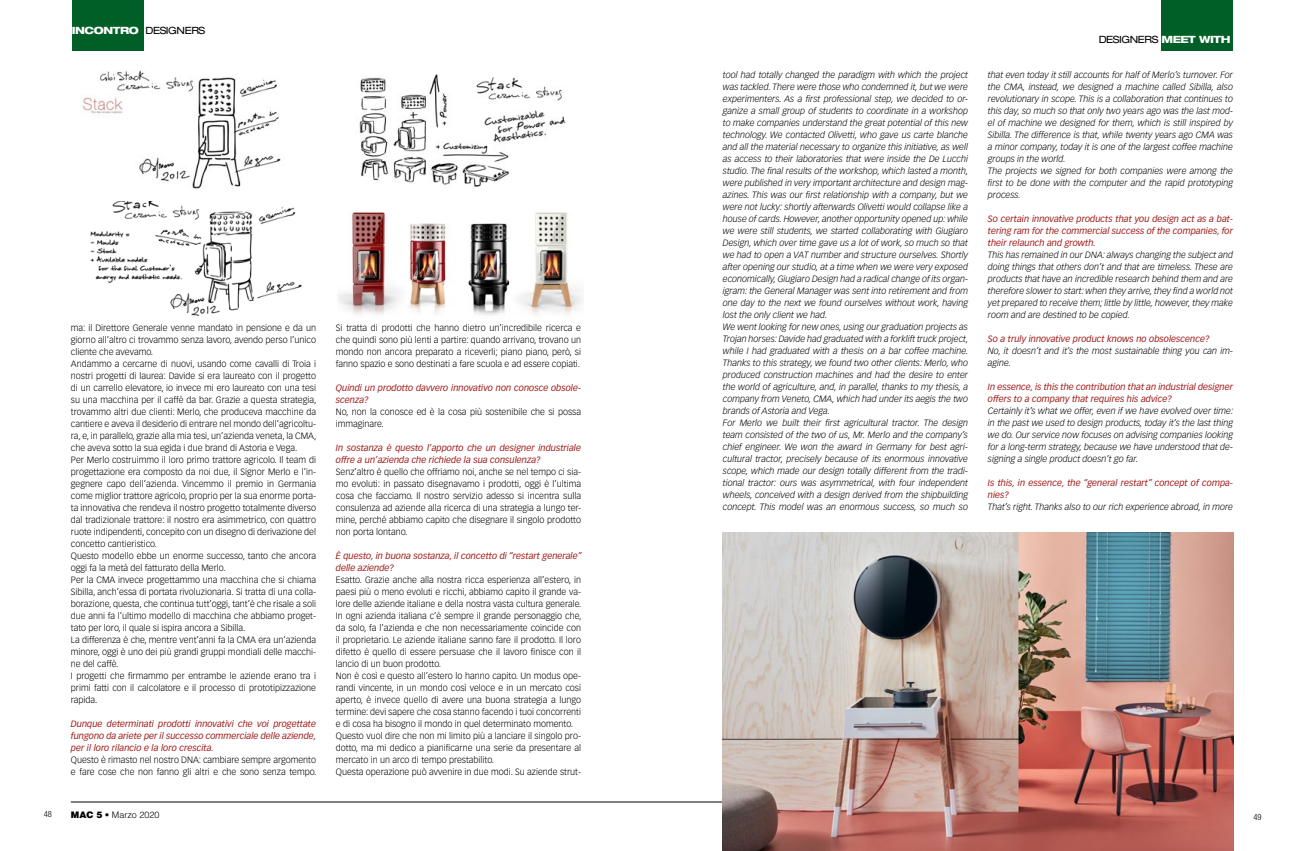
<style>
.page{position:relative;width:1304px;height:851px;background:#fff}
.page>*{position:absolute;margin:0;border:0;box-sizing:border-box;transform-origin:0 0}
.t1{font:expanded 10px "Helvetica Neue LT Std";letter-spacing:-.04em;color:#000}
.t2{font:300 9px/12px "Vectora LT Std";color:#000}
.t3{font:italic 300 9px/12px "Vectora LT Std";color:#000}
.t4{font:italic 9px/12px "Vectora LT Std";color:#9d1a18}
.t5{font:300 9px "Helvetica LT Std";color:#000}
.t6{font:300 condensed 8.5px "Helvetica Neue LT Std";color:#000}
.s1{font-weight:800;color:#fff}
.s2{font-weight:900}
.s3{font-family:"Vectora LT Std"}
</style>
<div class="page">
<hr style="left:71px;top:801px;width:1162px;height:1px;background:#000">
<img style="left:723px;top:532px;width:510px;height:318px">
<div style="left:72px;top:0;width:71px;height:50px;background:#005f27"></div>
<div style="left:1162px;top:0;width:71px;height:50px;background:#005f27"></div>
<img style="left:90px;top:201px;width:212px;height:115px">
<img style="left:82px;top:70px;width:199px;height:119px">
<img style="left:359px;top:74px;width:207px;height:113px">
<img style="left:338px;top:212px;width:245px;height:104px">
<p class="t1" style="left:72px;top:24px;width:135px"><span class="s1">INCONTRO</span> DESIGNERS</p>
<p class="t2" style="left:71px;top:322px;width:247px">ma: il Direttore Generale venne mandato in pensione e da un giorno all’altro ci trovammo senza lavoro, avendo perso l’unico cliente che avevamo.<br>Andammo a cercarne di nuovi, usando come cavalli di Troia i nostri progetti di laurea: Davide si era laureato con il progetto di un carrello elevatore, io invece mi ero laureato con una tesi su una macchina per il caffè da bar. Grazie a questa strategia, trovammo altri due clienti: Merlo, che produceva macchine da cantiere e aveva il desiderio di entrare nel mondo dell’agricoltu&shy;ra, e, in parallelo, grazie alla mia tesi, un’azienda veneta, la CMA, che aveva sotto la sua egida i due brand di Astoria e Vega.<br>Per Merlo costruimmo il loro primo trattore agricolo. Il team di progettazione era composto da noi due, il Signor Merlo e l’in&shy;gegnere capo dell’azienda. Vincemmo il premio in Germania come miglior trattore agricolo, proprio per la sua enorme porta&shy;ta innovativa che rendeva il nostro progetto totalmente diverso dal tradizionale trattore: il nostro era asimmetrico, con quattro ruote indipendenti, concepito con un disegno di derivazione del concetto cantieristico.<br>Questo modello ebbe un enorme successo, tanto che ancora oggi fa la metà del fatturato della Merlo.<br>Per la CMA invece progettammo una macchina che si chiama Sibilla, anch’essa di portata rivoluzionaria. Si tratta di una colla&shy;borazione, questa, che continua tutt’oggi, tant’è che risale a soli due anni fa l’ultimo modello di macchina che abbiamo proget&shy;tato per loro, il quale si ispira ancora a Sibilla.<br>La differenza è che, mentre vent’anni fa la CMA era un’azienda minore, oggi è uno dei più grandi gruppi mondiali delle macchi&shy;ne del caffè.<br>I progetti che firmammo per entrambe le aziende erano tra i primi fatti con il calcolatore e il processo di prototipizzazione rapida.</p>
<p class="t4" style="left:71px;top:718px;width:247px;text-align:justify">Dunque determinati prodotti innovativi che voi progettate fungono da ariete per il successo commerciale delle aziende, per il loro rilancio e la loro crescita.</p>
<p class="t2" style="left:71px;top:754px;width:247px">Questo è rimasto nel nostro DNA: cambiare sempre argomento e fare cose che non fanno gli altri e che sono senza tempo.</p>
<p class="t2" style="left:336px;top:322px;width:247px;text-align:justify">Si tratta di prodotti che hanno dietro un’incredibile ricerca e che quindi sono più lenti a partire: quando arrivano, trovano un mondo non ancora preparato a riceverli; piano piano, però, si fanno spazio e sono destinati a fare scuola e ad essere copiati.</p>
<p class="t4" style="left:336px;top:382px;width:247px">Quindi un prodotto davvero innovativo non conosce obsole&shy;scenza?</p>
<p class="t2" style="left:336px;top:406px;width:247px">No, non la conosce ed è la cosa più sostenibile che si possa immaginare.</p>
<p class="t4" style="left:336px;top:442px;width:247px">In sostanza è questo l’apporto che un designer industriale offre a un’azienda che richiede la sua consulenza?</p>
<p class="t2" style="left:336px;top:466px;width:247px;text-align:justify">Senz’altro è quello che offriamo noi, anche se nel tempo ci sia&shy;mo evoluti: in passato disegnavamo i prodotti, oggi è l’ultima cosa che facciamo. Il nostro servizio adesso si incentra sulla consulenza ad aziende alla ricerca di una strategia a lungo ter&shy;mine, perché abbiamo capito che disegnare il singolo prodotto non porta lontano.</p>
<p class="t4" style="left:336px;top:550px;width:247px">È questo, in buona sostanza, il concetto di “restart generale” delle aziende?</p>
<p class="t2" style="left:336px;top:574px;width:247px">Esatto. Grazie anche alla nostra ricca esperienza all’estero, in paesi più o meno evoluti e ricchi, abbiamo capito il grande va&shy;lore delle aziende italiane e della nostra vasta cultura generale.<br>In ogni azienda italiana c’è sempre il grande personaggio che, da solo, fa l’azienda e che non necessariamente coincide con il proprietario. Le aziende italiane sanno fare il prodotto. Il loro difetto è quello di essere persuase che il lavoro finisce con il lancio di un buon prodotto.<br>Non è così e questo all’estero lo hanno capito. Un modus ope&shy;randi vincente, in un mondo così veloce e in un mercato così aperto, è invece quello di avere una buona strategia a lungo termine: devi sapere che cosa stanno facendo i tuoi concorrenti e di cosa ha bisogno il mondo in quel determinato momento.<br>Questo vuol dire che non mi limito più a lanciare il singolo pro&shy;dotto, ma mi dedico a pianificarne una serie da presentare al mercato in un arco di tempo prestabilito.<br>Questa operazione può avvenire in due modi. Su aziende strut-</p>
<p class="t3" style="left:723px;top:69px;width:247px">tool had totally changed the paradigm with which the project was tackled. There were those who condemned it, but we were experimenters. As a first professional step, we decided to or&shy;ganize a small group of students to coordinate in a workshop to make companies understand the great potential of this new technology. We contacted Olivetti, who gave us carte blanche and all the material necessary to organize this initiative, as well as access to their laboratories that were inside the De Lucchi studio. The final results of the workshop, which lasted a month, were published in very important architecture and design mag&shy;azines. This was our first relationship with a company, but we were not lucky: shortly afterwards Olivetti would collapse like a house of cards. However, another opportunity opened up: while we were still students, we started collaborating with Giugiaro Design, which over time gave us a lot of work, so much so that we had to open a VAT number and structure ourselves. Shortly after opening our studio, at a time when we were very exposed economically, Giugiaro Design had a radical change of its organ&shy;igram: the General Manager was sent into retirement and from one day to the next we found ourselves without work, having lost the only client we had.<br>We went looking for new ones, using our graduation projects as Trojan horses: Davide had graduated with a forklift truck project, while I had graduated with a thesis on a bar coffee machine.<br>Thanks to this strategy, we found two other clients: Merlo, who produced construction machines and had the desire to enter the world of agriculture, and, in parallel, thanks to my thesis, a company from Veneto, CMA, which had under its aegis the two brands of Astoria and Vega.<br>For Merlo we built their first agricultural tractor. The design team consisted of the two of us, Mr. Merlo and the company’s chief engineer. We won the award in Germany for best agri&shy;cultural tractor, precisely because of its enormous innovative scope, which made our design totally different from the tradi&shy;tional tractor: ours was asymmetrical, with four independent wheels, conceived with a design derived from the shipbuilding concept. This model was an enormous success, so much so</p>
<p class="t1" style="left:1099px;top:33px;width:133px">DESIGNERS <span class="s1">MEET WITH</span></p>
<p class="t3" style="left:988px;top:69px;width:247px">that even today it still accounts for half of Merlo’s turnover. For the CMA, instead, we designed a machine called Sibilla, also revolutionary in scope. This is a collaboration that continues to this day, so much so that only two years ago was the last mod&shy;el of machine we designed for them, which is still inspired by Sibilla. The difference is that, while twenty years ago CMA was a minor company, today it is one of the largest coffee machine groups in the world.<br>The projects we signed for both companies were among the first to be done with the computer and the rapid prototyping process.</p>
<p class="t4" style="left:988px;top:213px;width:247px;text-align:justify">So certain innovative products that you design act as a bat&shy;tering ram for the commercial success of the companies, for their relaunch and growth.</p>
<p class="t3" style="left:988px;top:249px;width:247px;text-align:justify">This has remained in our DNA: always changing the subject and doing things that others don’t and that are timeless. These are products that have an incredible research behind them and are therefore slower to start: when they arrive, they find a world not yet prepared to receive them; little by little, however, they make room and are destined to be copied.</p>
<p class="t4" style="left:988px;top:333px;width:223px">So a truly innovative product knows no obsolescence?</p>
<p class="t3" style="left:988px;top:345px;width:247px">No, it doesn’t and it’s the most sustainable thing you can im&shy;agine.</p>
<p class="t4" style="left:988px;top:381px;width:247px">In essence, is this the contribution that an industrial designer offers to a company that requires his advice?</p>
<p class="t3" style="left:988px;top:405px;width:247px;text-align:justify">Certainly it’s what we offer, even if we have evolved over time: in the past we used to design products, today it’s the last thing we do. Our service now focuses on advising companies looking for a long-term strategy, because we have understood that de&shy;signing a single product doesn’t go far.</p>
<p class="t4" style="left:988px;top:477px;width:247px">Is this, in essence, the “general restart” concept of compa&shy;nies?</p>
<p class="t3" style="left:988px;top:501px;width:247px">That’s right. Thanks also to our rich experience abroad, in more</p>
<p class="t6" style="left:44px;top:809px;width:9px">48</p>
<p class="t5" style="left:71px;top:809px;width:90px"><span class="s2">MAC 5</span> <span class="s3">•</span> Marzo 2020</p>
<p class="t6" style="left:1253px;top:812px;width:9px">49</p>
</div>
